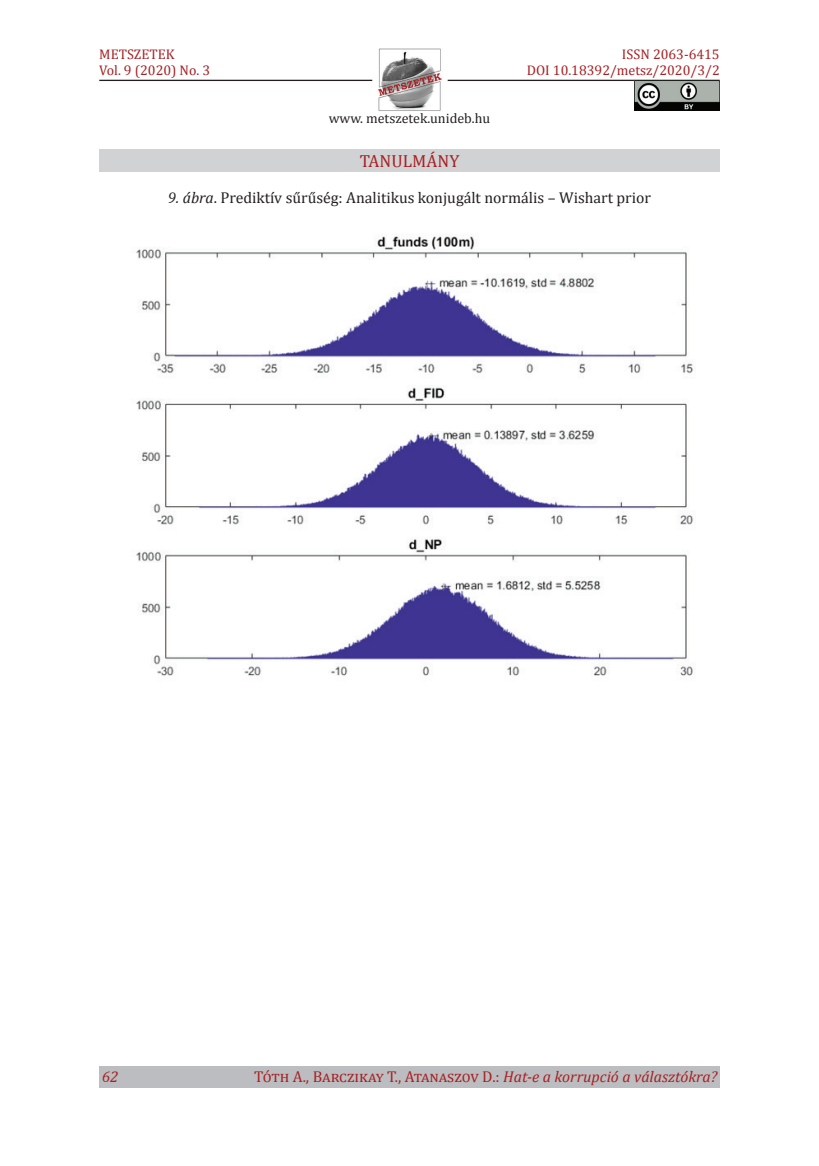
<style>
.page{position:relative;width:819px;height:1166px;background:#fff}
.page>*{position:absolute;margin:0;border:0;box-sizing:border-box;transform-origin:0 0}
.t1{font:17.5px "Cambria";color:#a72023}
.t2{font:15.75px "Cambria";color:#231f20}
.t3{font:15.75px "Cambria";color:#a72023}
.t4{font:italic 15.75px "Cambria";color:#a72023}
.t5{font:14px/15.8px "Cambria";color:#a72023}
.t6{font:14px "Cambria";color:#231f20}
.s1{font-style:italic}
</style>
<div class="page">
<img style="left:378px;top:48px;width:64px;height:63px">
<hr style="left:99px;top:80px;width:273px;height:1px;background:#231f20">
<hr style="left:447px;top:80px;width:272px;height:1px;background:#231f20">
<div style="left:99px;top:1067px;width:620px;height:21px;background:#bcbdc0"></div>
<div style="left:99px;top:149px;width:620px;height:22px;background:#d1d2d4"></div>
<img style="left:635px;top:81px;width:84px;height:29px">
<img style="left:136px;top:236px;width:557px;height:440px">
<p class="t5" style="left:99px;top:46px;width:112px">METSZETEK<br>Vol. 9 (2020) No. 3</p>
<p class="t5" style="left:527px;top:46px;width:194px;text-align:right">ISSN 2063-6415<br>Doi 10.18392/metsz/2020/3/2</p>
<p class="t6" style="left:328px;top:110px;width:163px">www. metszetek.unideb.hu</p>
<p class="t1" style="left:359px;top:150px;width:101px">tanulmány</p>
<p class="t2" style="left:168px;top:189px;width:484px"><span class="s1">9. ábra</span>. Prediktív sűrűség: Analitikus konjugált normális – Wishart prior</p>
<p class="t4" style="left:102px;top:1065px;width:18px">62</p>
<p class="t3" style="left:254px;top:1067px;width:464px">Tóth A., Barczikay T., Atanaszov D.: <span class="s1">Hat-e a korrupció a választókra?</span></p>
</div>
